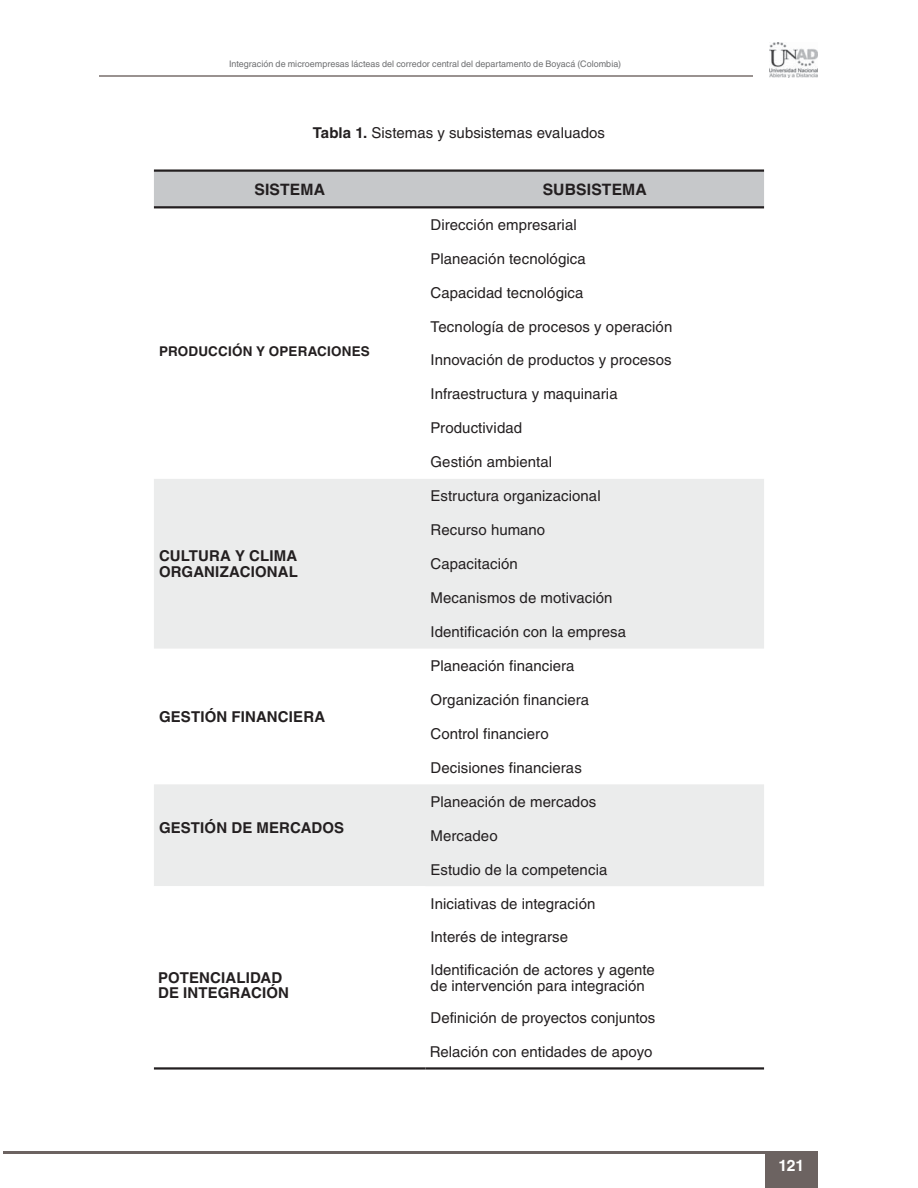
<style>
.page{position:relative;width:918px;height:1188px;background:#fff}
.page>*{position:absolute;margin:0;border:0;box-sizing:border-box;transform-origin:0 0}
.t1{font:700 15.75px "Helvetica LT Std";letter-spacing:.005em;color:#231f20}
.t2{font:700 15.75px "Helvetica LT Std";color:#fff}
.t3{font:15px/32.4px "Helvetica LT Std";letter-spacing:.005em;color:#231f20}
.t4{font:700 15px/15.8px "Helvetica LT Std";letter-spacing:.01em;color:#231f20}
.t5{font:700 13.5px "Helvetica LT Std";letter-spacing:.015em;color:#231f20}
.t6{font:9px "Helvetica LT Std";color:#6d6e70}
.s1{font-weight:700}
</style>
<div class="page">
<hr style="left:100px;top:76px;width:653px;height:1px;background:#999290">
<img style="left:770px;top:42px;width:48px;height:36px">
<div style="left:154px;top:172px;width:610px;height:34px;background:#c6c8ca"></div>
<svg style="left:154px;top:479px;width:610px;height:407px;fill:#ebecec"></svg>
<hr style="left:154px;top:1067px;width:271px;height:3px;background:#231f20">
<hr style="left:154px;top:169px;width:610px;height:3px;background:#231f20">
<hr style="left:154px;top:206px;width:610px;height:2px;background:#231f20">
<hr style="left:425px;top:1067px;width:339px;height:3px;background:#231f20">
<div style="left:765px;top:1152px;width:53px;height:36px;background:#6c6361"></div>
<hr style="left:3px;top:1152px;width:812px;height:2px;background:#6c6361">
<p class="t6" style="left:229px;top:61px;width:394px">Integración de microempresas lácteas del corredor central del departamento de Boyacá (Colombia)</p>
<p class="t3" style="left:313px;top:118px;width:294px"><span class="s1">Tabla 1.</span> Sistemas y subsistemas evaluados</p>
<p class="t1" style="left:254px;top:183px;width:72px">SISTEMA</p>
<p class="t1" style="left:543px;top:183px;width:106px">SUBSISTEMA</p>
<p class="t5" style="left:159px;top:346px;width:212px">PRODUCCIÓN Y OPERACIONES</p>
<p class="t4" style="left:159px;top:549px;width:140px">CULTURA Y CLIMA<br>ORGANIZACIONAL</p>
<p class="t4" style="left:159px;top:710px;width:168px">GESTIÓN FINANCIERA</p>
<p class="t4" style="left:159px;top:821px;width:187px">GESTIÓN DE MERCADOS</p>
<p class="t4" style="left:158px;top:971px;width:132px">POTENCIALIDAD<br>DE INTEGRACIÓN</p>
<p class="t3" style="left:431px;top:209px;width:148px">Dirección empresarial</p>
<p class="t3" style="left:431px;top:243px;width:157px">Planeación tecnológica</p>
<p class="t3" style="left:431px;top:277px;width:155px">Capacidad tecnológica</p>
<p class="t3" style="left:431px;top:311px;width:243px">Tecnología de procesos y operación</p>
<p class="t3" style="left:431px;top:345px;width:243px">Innovación de productos y procesos</p>
<p class="t3" style="left:431px;top:379px;width:189px">Infraestructura y maquinaria</p>
<p class="t3" style="left:431px;top:413px;width:93px">Productividad</p>
<p class="t3" style="left:431px;top:447px;width:123px">Gestión ambiental</p>
<p class="t3" style="left:431px;top:481px;width:172px">Estructura organizacional</p>
<p class="t3" style="left:431px;top:515px;width:116px">Recurso humano</p>
<p class="t3" style="left:431px;top:549px;width:89px">Capacitación</p>
<p class="t3" style="left:431px;top:583px;width:183px">Mecanismos de motivación</p>
<p class="t3" style="left:431px;top:617px;width:197px">Identificación con la empresa</p>
<p class="t3" style="left:431px;top:651px;width:146px">Planeación financiera</p>
<p class="t3" style="left:431px;top:685px;width:160px">Organización financiera</p>
<p class="t3" style="left:431px;top:719px;width:120px">Control financiero</p>
<p class="t3" style="left:431px;top:752px;width:153px">Decisiones financieras</p>
<p class="t3" style="left:431px;top:786px;width:167px">Planeación de mercados</p>
<p class="t3" style="left:431px;top:820px;width:69px">Mercadeo</p>
<p class="t3" style="left:431px;top:854px;width:178px">Estudio de la competencia</p>
<p class="t3" style="left:431px;top:888px;width:166px">Iniciativas de integración</p>
<p class="t3" style="left:431px;top:922px;width:226px">Interés de integrarse<br>Identificación de actores y agente</p>
<p class="t3" style="left:431px;top:970px;width:226px">de intervención para integración<br>Definición de proyectos conjuntos</p>
<p class="t3" style="left:430px;top:1037px;width:224px">Relación con entidades de apoyo</p>
<p class="t2" style="left:779px;top:1159px;width:27px">121</p>
</div>
